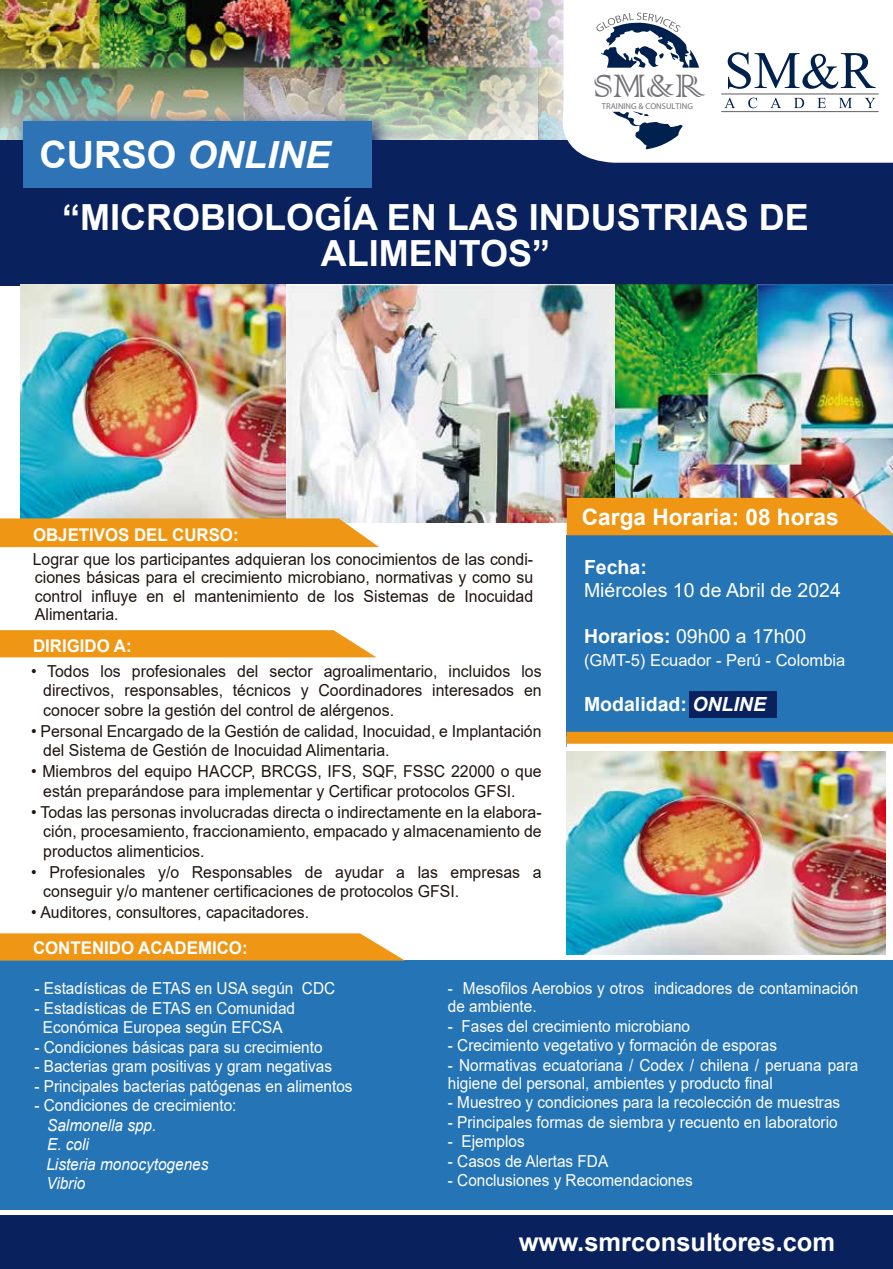
<style>
.page{position:relative;width:893px;height:1269px;background:#fff}
.page>*{position:absolute;margin:0;border:0;box-sizing:border-box;transform-origin:0 0}
.t1{font:52.8px "Times New Roman";color:#00204d}
.t2{font:43.2px "Colonna";color:#737277}
.t3{font:italic 700 37.65px "Arial";color:#fff}
.t4{font:700 36px/36px "Arial";color:#fff;text-align:center}
.t5{font:700 25.5px "Arial";color:#fff}
.t6{font:700 22.65px "Arial";color:#fff}
.t7{font:19.5px "Arial";color:#fff}
.t8{font:700 19.5px "Arial";color:#fff}
.t9{font:700 17.55px "Arial";color:#fff;scale:.96 1}
.t10{font:16.5px/19.5px "Arial";color:#1f1410;text-align:justify;scale:.96 1}
.t11{font:16.5px/18px "Arial";color:#fff;scale:.93 1}
.t12{font:italic 16.5px/19.5px "Arial";color:#fff;scale:.93 1}
.t13{font:16.5px "Arial";color:#fff}
.t14{font:8.55px "Myriad Pro";color:#737277}
.s1{font-style:normal}
.s2{font-size:50.55px}
.s3{font-weight:700}
.s4{font-style:italic}
</style>
<div class="page">
<img style="left:0;top:0;width:461px;height:41px">
<img style="left:0;top:41px;width:461px;height:99px">
<div style="left:0;top:960px;width:893px;height:250px;background:#2574b5"></div>
<div style="left:0;top:1215px;width:893px;height:53px;background:#09215d"></div>
<svg style="left:0;top:630px;width:376px;height:27px;background:#ef9d22"></svg>
<svg style="left:0;top:933px;width:404px;height:27px;background:#f09d23"></svg>
<img style="left:0;top:71px;width:431px;height:69px">
<div style="left:0;top:140px;width:893px;height:145px;background:#09215d"></div>
<div style="left:23px;top:121px;width:349px;height:66px;background:#2e73b5"></div>
<svg style="left:699px;top:97px;width:194px;height:66px"></svg>
<img style="left:461px;top:0;width:238px;height:163px">
<svg style="left:724px;top:98px;width:11px;height:10px"></svg>
<svg style="left:748px;top:98px;width:9px;height:10px"></svg>
<svg style="left:770px;top:98px;width:11px;height:10px"></svg>
<svg style="left:794px;top:98px;width:10px;height:10px"></svg>
<svg style="left:817px;top:98px;width:9px;height:10px"></svg>
<svg style="left:839px;top:98px;width:13px;height:10px"></svg>
<svg style="left:865px;top:98px;width:10px;height:10px"></svg>
<hr style="left:721px;top:93px;width:158px;height:2px;background:#737277">
<hr style="left:721px;top:111px;width:158px;height:1px;background:#737277">
<img style="left:614px;top:284px;width:279px;height:214px">
<img style="left:20px;top:284px;width:267px;height:234px">
<img style="left:287px;top:284px;width:327px;height:238px">
<div style="left:567px;top:535px;width:326px;height:212px;background:#2574b5"></div>
<div style="left:689px;top:691px;width:88px;height:27px;background:#09215d"></div>
<div style="left:567px;top:498px;width:326px;height:37px;background:#ef9714"></div>
<svg style="left:0;top:518px;width:379px;height:29px;background:#ee9d22"></svg>
<svg style="left:567px;top:731px;width:326px;height:16px;background:#e8aa4b"></svg>
<img style="left:567px;top:751px;width:319px;height:203px">
<h3 class="t3" style="left:39px;top:130px;width:292px"><span class="s1">CURSO</span> ONLINE</h3>
<h2 class="t2" style="left:594px;top:57px;width:112px">SM&amp;R</h2>
<p class="t14" style="left:602px;top:101px;width:93px">TRAINING &amp; CONSULTING</p>
<h1 class="t1" style="left:724px;top:33px;width:152px">SM<span class="s2">&amp;</span>R</h1>
<h3 class="t4" style="left:62px;top:200px;width:748px">“MICROBIOLOGÍA EN LAS INDUSTRIAS DE<br>ALIMENTOS”</h3>
<p class="t9" style="left:33px;top:522px;width:216px">OBJETIVOS DEL CURSO:</p>
<p class="t10" style="left:33px;top:550px;width:523px;line-height:18px">Lograr que los participantes adquieran los conocimientos de las condi&shy;ciones básicas para el crecimiento microbiano, normativas y como su control influye en el mantenimiento de los Sistemas de Inocuidad Alimentaria.</p>
<p class="t9" style="left:33px;top:633px;width:104px">DIRIGIDO A:</p>
<p class="t10" style="left:43px;top:661px;width:521px;text-indent:-12px">• Todos los profesionales del sector agroalimentario, incluidos los directivos, responsables, técnicos y Coordinadores interesados en conocer sobre la gestión del control de alérgenos.</p>
<p class="t10" style="left:43px;top:721px;width:521px;text-indent:-12px">• Personal Encargado de la Gestión de calidad, Inocuidad, e Implantación del Sistema de Gestión de Inocuidad Alimentaria.</p>
<p class="t10" style="left:43px;top:761px;width:521px;text-indent:-12px">• Miembros del equipo HACCP, BRCGS, IFS, SQF, FSSC 22000 o que están preparándose para implementar y Certificar protocolos GFSI.</p>
<p class="t10" style="left:43px;top:802px;width:521px;text-indent:-12px">• Todas las personas involucradas directa o indirectamente en la elabora&shy;ción, procesamiento, fraccionamiento, empacado y almacenamiento de productos alimenticios.</p>
<p class="t10" style="left:43px;top:862px;width:521px;text-indent:-12px">• Profesionales y/o Responsables de ayudar a las empresas a conseguir y/o mantener certificaciones de protocolos GFSI.</p>
<p class="t10" style="left:31px;top:902px;width:291px">• Auditores, consultores, capacitadores.</p>
<p class="t9" style="left:33px;top:936px;width:225px">CONTENIDO ACADEMICO:</p>
<h3 class="t6" style="left:582px;top:501px;width:258px">Carga Horaria: 08 horas</h3>
<p class="t8" style="left:584px;top:553px;width:64px">Fecha:</p>
<p class="t7" style="left:584px;top:576px;width:258px">Miércoles 10 de Abril de 2024</p>
<p class="t7" style="left:584px;top:623px;width:224px"><span class="s3">Horarios:</span> 09h00 a 17h00</p>
<p class="t13" style="left:584px;top:648px;width:263px">(GMT-5) Ecuador - Perú - Colombia</p>
<p class="t8" style="left:584px;top:690px;width:184px">Modalidad: <span class="s4">ONLINE</span></p>
<p class="t11" style="left:34px;top:979px;width:325px">- Estadísticas de ETAS en USA según CDC</p>
<p class="t11" style="left:34px;top:998px;width:282px;line-height:19.5px;text-align:center">- Estadísticas de ETAS en Comunidad<br>Económica Europea según EFCSA</p>
<p class="t11" style="left:34px;top:1037px;width:311px">- Condiciones básicas para su crecimiento</p>
<p class="t11" style="left:34px;top:1057px;width:322px">- Bacterias gram positivas y gram negativas</p>
<p class="t11" style="left:34px;top:1076px;width:344px">- Principales bacterias patógenas en alimentos</p>
<p class="t11" style="left:34px;top:1096px;width:219px">- Condiciones de crecimiento:</p>
<p class="t12" style="left:46px;top:1115px;width:176px">Salmonella spp.<br>E. coli<br>Listeria monocytogenes<br>Vibrio</p>
<p class="t11" style="left:448px;top:979px;width:443px">- Mesofilos Aerobios y otros indicadores de contaminación de ambiente.</p>
<p class="t11" style="left:448px;top:1016px;width:262px">- Fases del crecimiento microbiano</p>
<p class="t11" style="left:448px;top:1036px;width:355px">- Crecimiento vegetativo y formación de esporas</p>
<p class="t11" style="left:448px;top:1055px;width:443px">- Normativas ecuatoriana / Codex / chilena / peruana para higiene del personal, ambientes y producto final</p>
<p class="t11" style="left:448px;top:1093px;width:423px">- Muestreo y condiciones para la recolección de muestras</p>
<p class="t11" style="left:448px;top:1112px;width:421px">- Principales formas de siembra y recuento en laboratorio</p>
<p class="t11" style="left:448px;top:1132px;width:84px">- Ejemplos</p>
<p class="t11" style="left:448px;top:1151px;width:174px">- Casos de Alertas FDA</p>
<p class="t11" style="left:448px;top:1171px;width:265px">- Conclusiones y Recomendaciones</p>
<h3 class="t5" style="left:519px;top:1224px;width:318px">www.smrconsultores.com</h3>
</div>
